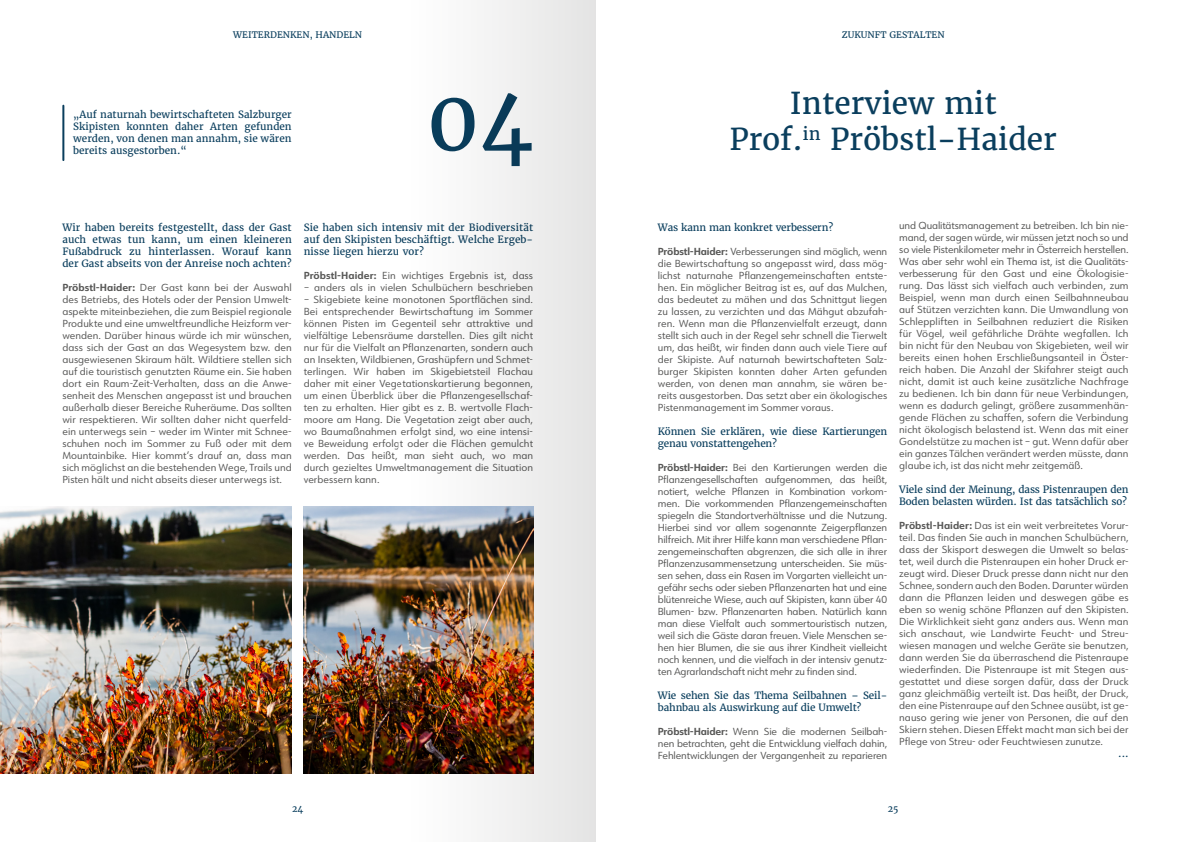
<style>
.page{position:relative;width:1191px;height:842px;background:#fff}
.page>*{position:absolute;margin:0;border:0;box-sizing:border-box;transform-origin:0 0}
.t1{font:84px "Merriweather";color:#0a3e5d}
.t2{font:30px/36px "Merriweather";color:#0a3e5d;text-align:center}
.t3{font:10px/12px "URW Form";color:#575756;text-align:justify}
.t4{font:10px/12px "Merriweather";letter-spacing:-.015em;color:#0a3e5d;text-align:justify}
.t5{font:9px "Merriweather";color:#0a3e5d}
.s1{font-weight:700}
</style>
<div class="page">
<img style="left:0;top:506px;width:292px;height:268px">
<hr style="left:62px;top:106px;width:2px;height:54px;background:#0a3e5d">
<img style="left:304px;top:506px;width:94px;height:268px">
<img style="left:398px;top:0;width:197px;height:842px">
<p class="t5" style="left:233px;top:29px;width:130px">WEITERDENKEN, HANDELN</p>
<p class="t5" style="left:842px;top:29px;width:104px">ZUKUNFT GESTALTEN</p>
<p class="t4" style="left:73px;top:109px;width:220px">„Auf naturnah bewirtschafteten Salzburger Skipisten konnten daher Arten gefunden werden, von denen man annahm, sie wären bereits ausgestorben.“</p>
<h1 class="t1" style="left:426px;top:68px;width:108px">04</h1>
<p class="t4" style="left:62px;top:221px;width:231px">Wir haben bereits festgestellt, dass der Gast auch etwas tun kann, um einen kleineren Fußabdruck zu hinterlassen. Worauf kann der Gast abseits von der Anreise noch achten?</p>
<p class="t3" style="left:62px;top:281px;width:231px"><span class="s1">Pröbstl-Haider:</span> Der Gast kann bei der Auswahl des Betriebs, des Hotels oder der Pension Umwelt&shy;aspekte miteinbeziehen, die zum Beispiel regionale Produkte und eine umweltfreundliche Heizform ver&shy;wenden. Darüber hinaus würde ich mir wünschen, dass sich der Gast an das Wegesystem bzw. den ausgewiesenen Skiraum hält. Wildtiere stellen sich auf die touristisch genutzten Räume ein. Sie haben dort ein Raum-Zeit-Verhalten, dass an die Anwe&shy;senheit des Menschen angepasst ist und brauchen außerhalb dieser Bereiche Ruheräume. Das sollten wir respektieren. Wir sollten daher nicht querfeld&shy;ein unterwegs sein – weder im Winter mit Schnee&shy;schuhen noch im Sommer zu Fuß oder mit dem Mountainbike. Hier kommt’s drauf an, dass man sich möglichst an die bestehenden Wege, Trails und Pisten hält und nicht abseits dieser unterwegs ist.</p>
<p class="t4" style="left:304px;top:221px;width:231px">Sie haben sich intensiv mit der Biodiversität auf den Skipisten beschäftigt. Welche Ergeb&shy;nisse liegen hierzu vor?</p>
<p class="t3" style="left:304px;top:269px;width:231px"><span class="s1">Pröbstl-Haider:</span> Ein wichtiges Ergebnis ist, dass</p>
<p class="t3" style="left:304px;top:281px;width:231px">– anders als in vielen Schulbüchern beschrieben</p>
<p class="t3" style="left:304px;top:293px;width:231px">– Skigebiete keine monotonen Sportflächen sind.<br>Bei entsprechender Bewirtschaftung im Sommer können Pisten im Gegenteil sehr attraktive und vielfältige Lebensräume darstellen. Dies gilt nicht nur für die Vielfalt an Pflanzenarten, sondern auch an Insekten, Wildbienen, Grashüpfern und Schmet&shy;terlingen. Wir haben im Skigebietsteil Flachau daher mit einer Vegetationskartierung begonnen, um einen Überblick über die Pflanzengesellschaf&shy;ten zu erhalten. Hier gibt es z. B. wertvolle Flach&shy;moore am Hang. Die Vegetation zeigt aber auch, wo Baumaßnahmen erfolgt sind, wo eine intensi&shy;ve Beweidung erfolgt oder die Flächen gemulcht werden. Das heißt, man sieht auch, wo man durch gezieltes Umweltmanagement die Situation verbessern kann.</p>
<h2 class="t2" style="left:729px;top:86px;width:329px">Interview mit<br>Prof.<sup>in</sup> Pröbstl-Haider</h2>
<p class="t4" style="left:658px;top:221px;width:177px">Was kann man konkret verbessern?</p>
<p class="t3" style="left:658px;top:245px;width:231px"><span class="s1">Pröbstl-Haider:</span> Verbesserungen sind möglich, wenn die Bewirtschaftung so angepasst wird, dass mög&shy;lichst naturnahe Pflanzengemeinschaften entste&shy;hen. Ein möglicher Beitrag ist es, auf das Mulchen, das bedeutet zu mähen und das Schnittgut liegen zu lassen, zu verzichten und das Mähgut abzufah&shy;ren. Wenn man die Pflanzenvielfalt erzeugt, dann stellt sich auch in der Regel sehr schnell die Tierwelt um, das heißt, wir finden dann auch viele Tiere auf der Skipiste. Auf naturnah bewirtschafteten Salz&shy;burger Skipisten konnten daher Arten gefunden werden, von denen man annahm, sie wären be&shy;reits ausgestorben. Das setzt aber ein ökologisches Pistenmanagement im Sommer voraus.</p>
<p class="t4" style="left:658px;top:425px;width:231px">Können Sie erklären, wie diese Kartierungen genau vonstattengehen?</p>
<p class="t3" style="left:658px;top:461px;width:231px"><span class="s1">Pröbstl-Haider:</span> Bei den Kartierungen werden die Pflanzengesellschaften aufgenommen, das heißt, notiert, welche Pflanzen in Kombination vorkom&shy;men. Die vorkommenden Pflanzengemeinschaften spiegeln die Standortverhältnisse und die Nutzung.<br>Hierbei sind vor allem sogenannte Zeigerpflanzen hilfreich. Mit ihrer Hilfe kann man verschiedene Pflan&shy;zengemeinschaften abgrenzen, die sich alle in ihrer Pflanzenzusammensetzung unterscheiden. Sie müs&shy;sen sehen, dass ein Rasen im Vorgarten vielleicht un&shy;gefähr sechs oder sieben Pflanzenarten hat und eine blütenreiche Wiese, auch auf Skipisten, kann über 40<br>Blumen- bzw. Pflanzenarten haben. Natürlich kann man diese Vielfalt auch sommertouristisch nutzen, weil sich die Gäste daran freuen. Viele Menschen se&shy;hen hier Blumen, die sie aus ihrer Kindheit vielleicht noch kennen, und die vielfach in der intensiv genutz&shy;ten Agrarlandschaft nicht mehr zu finden sind.</p>
<p class="t4" style="left:658px;top:689px;width:231px">Wie sehen Sie das Thema Seilbahnen – Seil&shy;bahnbau als Auswirkung auf die Umwelt?</p>
<p class="t3" style="left:658px;top:725px;width:231px"><span class="s1">Pröbstl-Haider:</span> Wenn Sie die modernen Seilbah&shy;nen betrachten, geht die Entwicklung vielfach dahin, Fehlentwicklungen der Vergangenheit zu reparieren</p>
<p class="t3" style="left:899px;top:219px;width:231px">und Qualitätsmanagement zu betreiben. Ich bin nie&shy;mand, der sagen würde, wir müssen jetzt noch so und so viele Pistenkilometer mehr in Österreich herstellen.<br>Was aber sehr wohl ein Thema ist, ist die Qualitäts&shy;verbesserung für den Gast und eine Ökologisie&shy;rung. Das lässt sich vielfach auch verbinden, zum Beispiel, wenn man durch einen Seilbahnneubau auf Stützen verzichten kann. Die Umwandlung von Schleppliften in Seilbahnen reduziert die Risiken für Vögel, weil gefährliche Drähte wegfallen. Ich bin nicht für den Neubau von Skigebieten, weil wir bereits einen hohen Erschließungsanteil in Öster&shy;reich haben. Die Anzahl der Skifahrer steigt auch nicht, damit ist auch keine zusätzliche Nachfrage zu bedienen. Ich bin dann für neue Verbindungen, wenn es dadurch gelingt, größere zusammenhän&shy;gende Flächen zu schaffen, sofern die Verbindung nicht ökologisch belastend ist. Wenn das mit einer Gondelstütze zu machen ist – gut. Wenn dafür aber ein ganzes Tälchen verändert werden müsste, dann glaube ich, ist das nicht mehr zeitgemäß.</p>
<p class="t4" style="left:899px;top:483px;width:231px">Viele sind der Meinung, dass Pistenraupen den<br>Boden belasten würden. Ist das tatsächlich so?</p>
<p class="t3" style="left:899px;top:519px;width:231px"><span class="s1">Pröbstl-Haider:</span> Das ist ein weit verbreitetes Vorur&shy;teil. Das finden Sie auch in manchen Schulbüchern, dass der Skisport deswegen die Umwelt so belas&shy;tet, weil durch die Pistenraupen ein hoher Druck er&shy;zeugt wird. Dieser Druck presse dann nicht nur den Schnee, sondern auch den Boden. Darunter würden dann die Pflanzen leiden und deswegen gäbe es eben so wenig schöne Pflanzen auf den Skipisten.<br>Die Wirklichkeit sieht ganz anders aus. Wenn man sich anschaut, wie Landwirte Feucht- und Streu&shy;wiesen managen und welche Geräte sie benutzen, dann werden Sie da überraschend die Pistenraupe wiederfinden. Die Pistenraupe ist mit Stegen aus&shy;gestattet und diese sorgen dafür, dass der Druck ganz gleichmäßig verteilt ist. Das heißt, der Druck, den eine Pistenraupe auf den Schnee ausübt, ist ge&shy;nauso gering wie jener von Personen, die auf den Skiern stehen. Diesen Effekt macht man sich bei der Pflege von Streu- oder Feuchtwiesen zunutze.</p>
<p class="t4" style="left:1118px;top:747px;width:12px">...</p>
<p class="t5" style="left:292px;top:803px;width:13px">24</p>
<p class="t5" style="left:888px;top:803px;width:12px">25</p>
</div>
